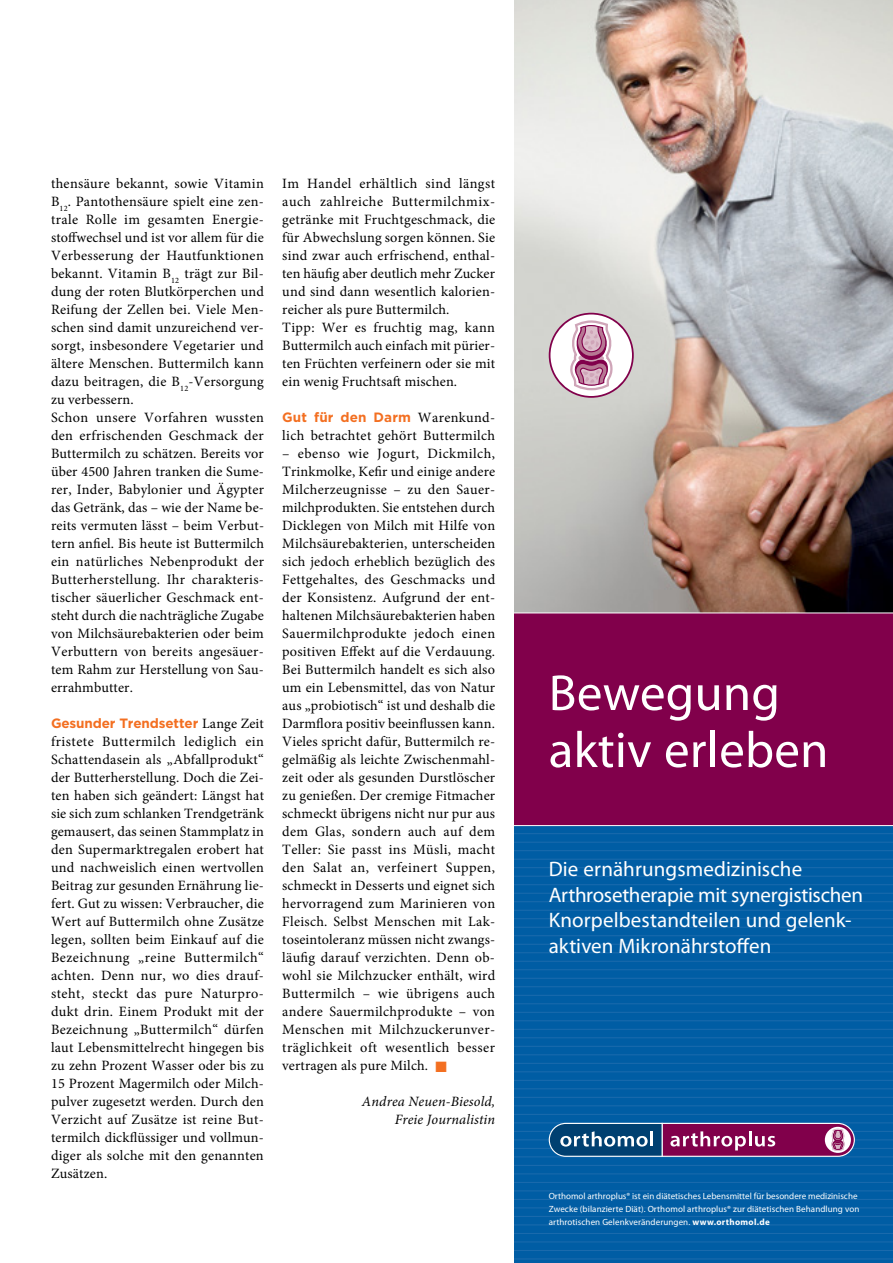
<style>
.page{position:relative;width:893px;height:1263px;background:#fff}
.page>*{position:absolute;margin:0;border:0;box-sizing:border-box;transform-origin:0 0}
.t1{font:51px/57px "Myriad Pro";letter-spacing:.005em;color:#fff}
.t2{font:21px/25.5px "Myriad Pro";color:#fff}
.t3{font:14.25px/18px "Minion Pro";letter-spacing:.015em;color:#000}
.t4{font:italic 14.25px/18px "Minion Pro";letter-spacing:.01em;color:#000;text-align:right}
.t5{font:700 13.5px "Gotham";letter-spacing:-.01em;color:#f36f21}
.t6{font:9px/12.8px "Myriad Pro";letter-spacing:.01em;color:#fff}
.s1{font-family:"Minion Pro";font-weight:400;font-size:14.25px;color:#000}
.s2{color:#f36f21}
.s3{font-weight:700}
</style>
<div class="page">
<div style="left:514px;top:0;width:379px;height:1263px;background:#005da4"></div>
<hr style="left:514px;top:833px;width:379px;height:1px;background:#1c6bad">
<hr style="left:514px;top:842px;width:379px;height:1px;background:#1c6bad">
<hr style="left:514px;top:850px;width:379px;height:1px;background:#1c6bad">
<hr style="left:514px;top:859px;width:379px;height:1px;background:#1c6bad">
<hr style="left:514px;top:867px;width:379px;height:1px;background:#1c6bad">
<hr style="left:514px;top:876px;width:379px;height:1px;background:#1c6bad">
<hr style="left:514px;top:884px;width:379px;height:1px;background:#1c6bad">
<hr style="left:514px;top:893px;width:379px;height:1px;background:#1c6bad">
<hr style="left:514px;top:901px;width:379px;height:1px;background:#1c6bad">
<hr style="left:514px;top:910px;width:379px;height:1px;background:#1c6bad">
<hr style="left:514px;top:918px;width:379px;height:1px;background:#1c6bad">
<hr style="left:514px;top:927px;width:379px;height:1px;background:#1c6bad">
<hr style="left:514px;top:935px;width:379px;height:1px;background:#1c6bad">
<hr style="left:514px;top:944px;width:379px;height:1px;background:#1c6bad">
<hr style="left:514px;top:952px;width:379px;height:1px;background:#1c6bad">
<hr style="left:514px;top:961px;width:379px;height:1px;background:#1c6bad">
<hr style="left:514px;top:969px;width:379px;height:1px;background:#1c6bad">
<hr style="left:514px;top:978px;width:379px;height:1px;background:#1c6bad">
<hr style="left:514px;top:986px;width:379px;height:1px;background:#1c6bad">
<hr style="left:514px;top:995px;width:379px;height:1px;background:#1c6bad">
<hr style="left:514px;top:1003px;width:379px;height:1px;background:#1c6bad">
<hr style="left:514px;top:1012px;width:379px;height:1px;background:#1c6bad">
<hr style="left:514px;top:1020px;width:379px;height:1px;background:#1c6bad">
<hr style="left:514px;top:1029px;width:379px;height:1px;background:#1c6bad">
<hr style="left:514px;top:1037px;width:379px;height:1px;background:#1c6bad">
<hr style="left:514px;top:1046px;width:379px;height:1px;background:#1c6bad">
<hr style="left:514px;top:1054px;width:379px;height:1px;background:#1c6bad">
<hr style="left:514px;top:1063px;width:379px;height:1px;background:#1c6bad">
<hr style="left:514px;top:1071px;width:379px;height:1px;background:#1c6bad">
<hr style="left:514px;top:1080px;width:379px;height:1px;background:#1c6bad">
<hr style="left:514px;top:1088px;width:379px;height:1px;background:#1c6bad">
<hr style="left:514px;top:1097px;width:379px;height:1px;background:#1c6bad">
<hr style="left:514px;top:1105px;width:379px;height:1px;background:#1c6bad">
<hr style="left:514px;top:1114px;width:379px;height:1px;background:#1c6bad">
<hr style="left:514px;top:1122px;width:379px;height:1px;background:#1c6bad">
<hr style="left:514px;top:1131px;width:379px;height:1px;background:#1c6bad">
<hr style="left:514px;top:1139px;width:379px;height:1px;background:#1c6bad">
<hr style="left:514px;top:1148px;width:379px;height:1px;background:#1c6bad">
<hr style="left:514px;top:1156px;width:379px;height:1px;background:#1c6bad">
<hr style="left:514px;top:1165px;width:379px;height:1px;background:#1c6bad">
<hr style="left:514px;top:1173px;width:379px;height:1px;background:#1c6bad">
<hr style="left:514px;top:1182px;width:379px;height:1px;background:#1c6bad">
<hr style="left:514px;top:1190px;width:379px;height:1px;background:#1c6bad">
<hr style="left:514px;top:1199px;width:379px;height:1px;background:#1c6bad">
<hr style="left:514px;top:1207px;width:379px;height:1px;background:#1c6bad">
<hr style="left:514px;top:1216px;width:379px;height:1px;background:#1c6bad">
<hr style="left:514px;top:1224px;width:379px;height:1px;background:#1c6bad">
<hr style="left:514px;top:1233px;width:379px;height:1px;background:#1c6bad">
<hr style="left:514px;top:1241px;width:379px;height:1px;background:#1c6bad">
<hr style="left:514px;top:1250px;width:379px;height:1px;background:#1c6bad">
<hr style="left:514px;top:1258px;width:379px;height:1px;background:#1c6bad">
<hr style="left:514px;top:1262px;width:379px;height:1px;background:#1c6bad">
<svg style="left:549px;top:1122px;width:306px;height:35px;background:#714a7e"></svg>
<img style="left:514px;top:0;width:379px;height:612px">
<div style="left:514px;top:613px;width:379px;height:212px;background:#81004b"></div>
<hr style="left:514px;top:612px;width:379px;height:1px;background:#fff">
<hr style="left:514px;top:825px;width:379px;height:1px;background:#fff">
<svg style="left:549px;top:313px;width:85px;height:85px"></svg>
<div style="left:550px;top:314px;width:82px;height:82px;background:#fff;border-radius:50%"></div>
<svg style="left:564px;top:294px;width:55px;height:101px"></svg>
<p class="t3" style="left:51px;top:175px;width:215px">thensäure bekannt, sowie Vitamin B<sub>12</sub>. Pantothensäure spielt eine zen&shy;trale Rolle im gesamten Energie&shy;stoffwechsel und ist vor allem für die Verbesserung der Hautfunktionen bekannt. Vitamin B<sub>12</sub> trägt zur Bil&shy;dung der roten Blutkörperchen und Reifung der Zellen bei. Viele Men&shy;schen sind damit unzureichend ver&shy;sorgt, insbesondere Vegetarier und ältere Menschen. Buttermilch kann dazu beitragen, die B<sub>12</sub>-Versorgung zu verbessern.<br>Schon unsere Vorfahren wussten den erfrischenden Geschmack der Buttermilch zu schätzen. Bereits vor über 4500 Jahren tranken die Sume&shy;rer, Inder, Babylonier und Ägypter das Getränk, das – wie der Name be&shy;reits vermuten lässt – beim Verbut&shy;tern anfiel. Bis heute ist Buttermilch ein natürliches Nebenprodukt der Butterherstellung. Ihr charakteris&shy;tischer säuerlicher Geschmack ent&shy;steht durch die nachträgliche Zugabe von Milchsäurebakterien oder beim Verbuttern von bereits angesäuer&shy;tem Rahm zur Herstellung von Sau&shy;errahmbutter.</p>
<p class="t5" style="left:51px;top:714px;width:214px">Gesunder Trendsetter <span class="s1">Lange Zeit</span></p>
<p class="t3" style="left:51px;top:733px;width:215px;text-align:justify">fristete Buttermilch lediglich ein Schattendasein als „Abfallprodukt“ der Butterherstellung. Doch die Zei&shy;ten haben sich geändert: Längst hat sie sich zum schlanken Trendgetränk gemausert, das seinen Stammplatz in den Supermarktregalen erobert hat und nachweislich einen wertvollen Beitrag zur gesunden Ernährung lie&shy;fert. Gut zu wissen: Verbraucher, die Wert auf Buttermilch ohne Zusätze legen, sollten beim Einkauf auf die Bezeichnung „reine Buttermilch“ achten. Denn nur, wo dies drauf&shy;steht, steckt das pure Naturpro&shy;dukt drin. Einem Produkt mit der Bezeichnung „Buttermilch“ dürfen laut Lebensmittelrecht hingegen bis zu zehn Prozent Wasser oder bis zu 15 Prozent Magermilch oder Milch&shy;pulver zugesetzt werden. Durch den Verzicht auf Zusätze ist reine But&shy;termilch dickflüssiger und vollmun&shy;diger als solche mit den genannten Zusätzen.</p>
<p class="t3" style="left:282px;top:175px;width:215px">Im Handel erhältlich sind längst auch zahlreiche Buttermilchmix&shy;getränke mit Fruchtgeschmack, die für Abwechslung sorgen können. Sie sind zwar auch erfrischend, enthal&shy;ten häufig aber deutlich mehr Zucker und sind dann wesentlich kalorien&shy;reicher als pure Buttermilch.<br>Tipp: Wer es fruchtig mag, kann Buttermilch auch einfach mit pürier&shy;ten Früchten verfeinern oder sie mit ein wenig Fruchtsaft mischen.</p>
<p class="t5" style="left:282px;top:408px;width:214px">Gut für den Darm <span class="s1">Warenkund-</span></p>
<p class="t3" style="left:282px;top:427px;width:214px">lich betrachtet gehört Buttermilch</p>
<p class="t3" style="left:282px;top:445px;width:215px;text-align:justify">– ebenso wie Jogurt, Dickmilch, Trinkmolke, Kefir und einige andere Milcherzeugnisse – zu den Sauer&shy;milchprodukten. Sie entstehen durch Dicklegen von Milch mit Hilfe von Milchsäurebakterien, unterscheiden sich jedoch erheblich bezüglich des Fettgehaltes, des Geschmacks und der Konsistenz. Aufgrund der ent&shy;haltenen Milchsäurebakterien haben Sauermilchprodukte jedoch einen positiven Effekt auf die Verdauung.<br>Bei Buttermilch handelt es sich also um ein Lebensmittel, das von Natur aus „probiotisch“ ist und deshalb die Darmflora positiv beeinflussen kann.<br>Vieles spricht dafür, Buttermilch re&shy;gelmäßig als leichte Zwischenmahl&shy;zeit oder als gesunden Durstlöscher zu genießen. Der cremige Fitmacher schmeckt übrigens nicht nur pur aus dem Glas, sondern auch auf dem Teller: Sie passt ins Müsli, macht den Salat an, verfeinert Suppen, schmeckt in Desserts und eignet sich hervorragend zum Marinieren von Fleisch. Selbst Menschen mit Lak&shy;toseintoleranz müssen nicht zwangs&shy;läufig darauf verzichten. Denn ob&shy;wohl sie Milchzucker enthält, wird Buttermilch – wie übrigens auch andere Sauermilchprodukte – von Menschen mit Milchzuckerunver&shy;träglichkeit oft wesentlich besser vertragen als pure Milch. <span class="s2">■</span></p>
<p class="t4" style="left:362px;top:1093px;width:135px">Andrea Neuen-Biesold,<br>Freie Journalistin</p>
<h1 class="t1" style="left:549px;top:665px;width:281px">Bewegung aktiv erleben</h1>
<h2 class="t2" style="left:549px;top:857px;width:316px">Die ernährungsmedizinische Arthrosetherapie mit synergistischen Knorpelbestandteilen und gelenk&shy;aktiven Mikronährstoffen</h2>
<p class="t6" style="left:549px;top:1190px;width:312px">Orthomol arthroplus® ist ein diätetisches Lebensmittel für besondere medizinische<br>Zwecke (bilanzierte Diät). Orthomol arthroplus® zur diätetischen Behandlung von arthrotischen Gelenkveränderungen. <span class="s3">www.orthomol.de</span></p>
</div>
